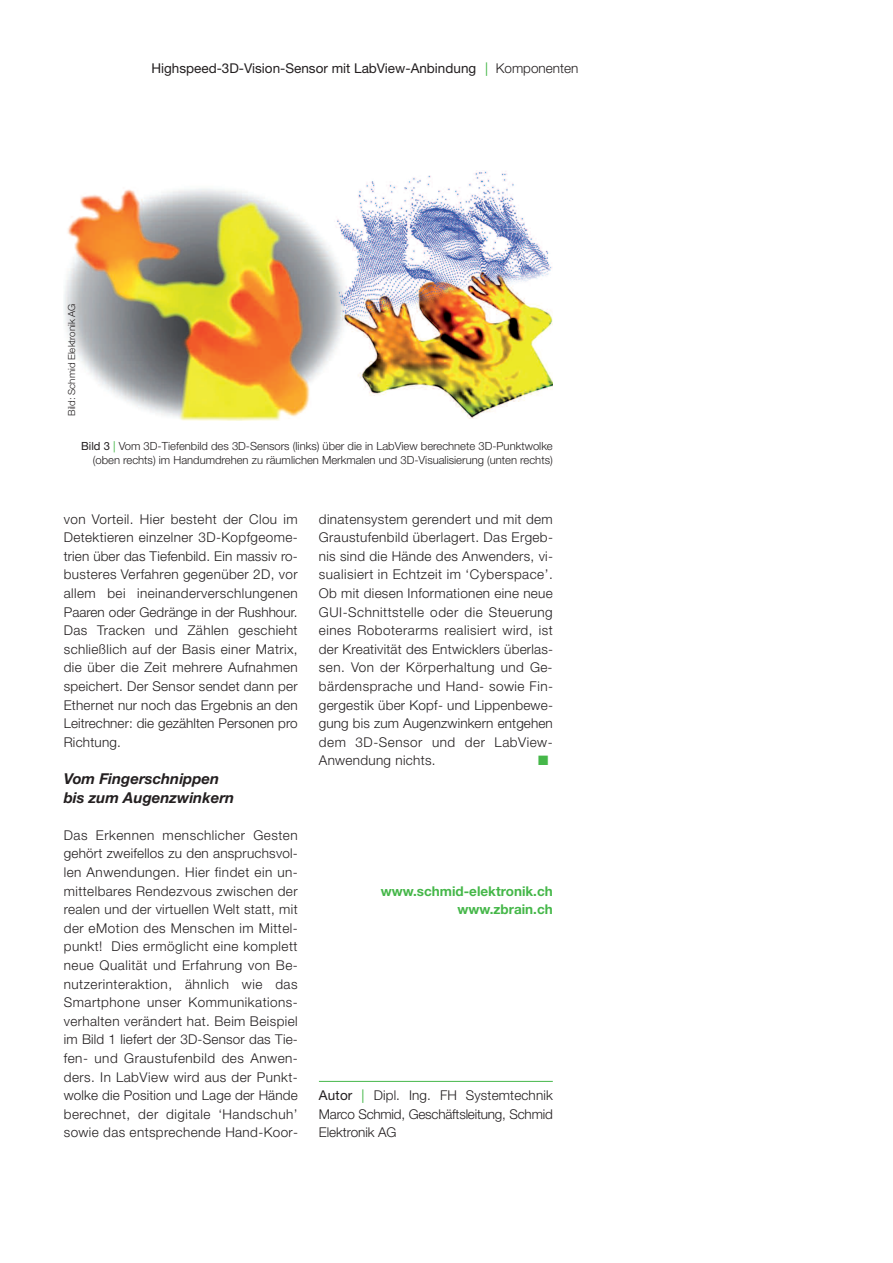
<style>
.page{position:relative;width:893px;height:1263px;background:#fff}
.page>*{position:absolute;margin:0;border:0;box-sizing:border-box;transform-origin:0 0}
.t1{font:italic 700 15px/18.6px "Helvetica Neue";color:#231f20}
.t2{font:300 13.5px/18.6px "Helvetica Neue";letter-spacing:.015em;color:#231f20;text-align:justify}
.t3{font:13.5px "Helvetica Neue";color:#231f20}
.t4{font:700 13.5px/18.6px "Helvetica Neue";color:#45b749;text-align:right}
.t5{font:13.5px "Zapf Dingbats";color:#45b749}
.t6{font:300 11.25px/13.5px "Helvetica Neue";color:#231f20;text-align:right}
.t7{font:300 9.75px "Helvetica Neue";color:#231f20}
.s1{color:#45b749}
.s2{font-weight:300}
.s3{font-weight:400}
.s4{font-weight:400;color:#45b749}
</style>
<div class="page">
<img style="left:64px;top:171px;width:489px;height:249px">
<hr style="left:319px;top:1081px;width:234px;height:1px;background:#45b749">
<p class="t3" style="left:151px;top:61px;width:428px">Highspeed-3D-Vision-Sensor mit LabView-Anbindung <span class="s1">|</span> <span class="s2">Komponenten</span></p>
<p class="t7" style="left:66px;top:416px;width:114px;rotate:-90deg">Bild: Schmid Elektronik AG</p>
<p class="t6" style="left:81px;top:440px;width:473px"><span class="s3">Bild 3</span> <span class="s4">|</span> Vom 3D-Tiefenbild des 3D-Sensors (links) über die in LabView berechnete 3D-Punktwolke (oben rechts) im Handumdrehen zu räumlichen Merkmalen und 3D-Visualisierung (unten rechts)</p>
<p class="t2" style="left:64px;top:510px;width:236px">von Vorteil. Hier besteht der Clou im Detektieren einzelner 3D-Kopfgeome&shy;trien über das Tiefenbild. Ein massiv ro&shy;busteres Verfahren gegenüber 2D, vor allem bei ineinanderverschlungenen Paaren oder Gedränge in der Rushhour.<br>Das Tracken und Zählen geschieht schließlich auf der Basis einer Matrix, die über die Zeit mehrere Aufnahmen speichert. Der Sensor sendet dann per Ethernet nur noch das Ergebnis an den Leitrechner: die gezählten Personen pro Richtung.</p>
<p class="t1" style="left:64px;top:769px;width:172px">Vom Fingerschnippen bis zum Augenzwinkern</p>
<p class="t2" style="left:64px;top:826px;width:236px">Das Erkennen menschlicher Gesten gehört zweifellos zu den anspruchsvol&shy;len Anwendungen. Hier findet ein un&shy;mittelbares Rendezvous zwischen der realen und der virtuellen Welt statt, mit der eMotion des Menschen im Mittel&shy;punkt! Dies ermöglicht eine komplett neue Qualität und Erfahrung von Be&shy;nutzerinteraktion, ähnlich wie das Smartphone unser Kommunikations&shy;verhalten verändert hat. Beim Beispiel im Bild 1 liefert der 3D-Sensor das Tie&shy;fen- und Graustufenbild des Anwen&shy;ders. In LabView wird aus der Punkt&shy;wolke die Position und Lage der Hände berechnet, der digitale ‘Handschuh’ sowie das entsprechende Hand-Koor-</p>
<p class="t2" style="left:319px;top:510px;width:236px">dinatensystem gerendert und mit dem Graustufenbild überlagert. Das Ergeb&shy;nis sind die Hände des Anwenders, vi&shy;sualisiert in Echtzeit im ‘Cyberspace’.<br>Ob mit diesen Informationen eine neue GUI-Schnittstelle oder die Steuerung eines Roboterarms realisiert wird, ist der Kreativität des Entwicklers überlas&shy;sen. Von der Körperhaltung und Ge&shy;bärdensprache und Hand- sowie Fin&shy;gergestik über Kopf- und Lippenbewe&shy;gung bis zum Augenzwinkern entgehen dem 3D-Sensor und der LabView-Anwendung nichts.</p>
<p class="t5" style="left:538px;top:753px;width:12px">■</p>
<p class="t4" style="left:381px;top:882px;width:173px">www.schmid-elektronik.ch www.zbrain.ch</p>
<p class="t2" style="left:319px;top:1086px;width:235px"><span class="s3">Autor</span> <span class="s4">|</span> Dipl. Ing. FH Systemtechnik Marco Schmid, Geschäftsleitung, Schmid Elektronik AG</p>
</div>
